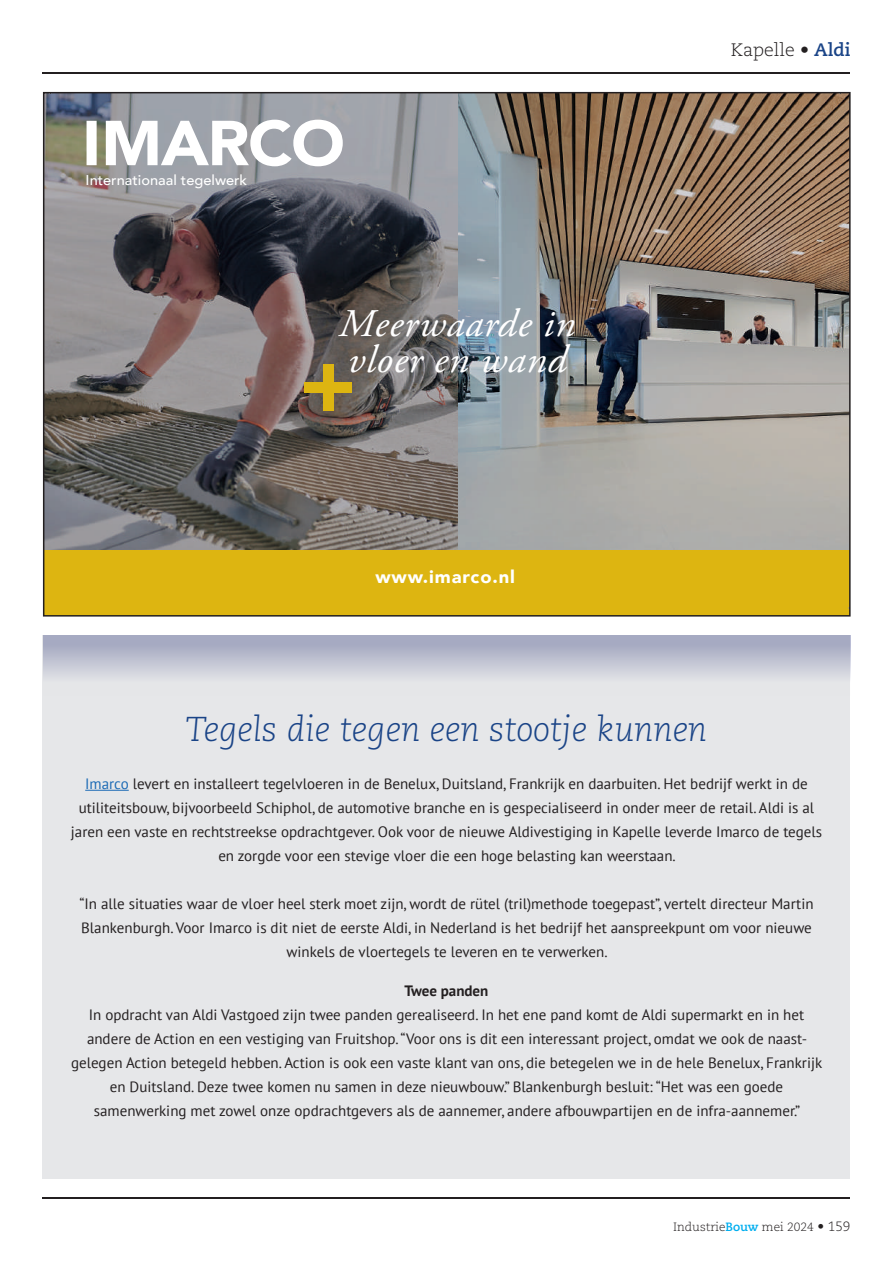
<style>
.page{position:relative;width:893px;height:1263px;background:#fff}
.page>*{position:absolute;margin:0;border:0;box-sizing:border-box;transform-origin:0 0}
.t1{font:italic 39.15px/35.7px "Adobe Garamond Pro";letter-spacing:.02em;color:#fff}
.t2{font:italic 300 34.5px "Caecilia LT Pro 46";color:#1a4487}
.t3{font:300 18px "Caecilia LT Pro 45";color:#231f20}
.t4{font:900 17.85px "Avenir";letter-spacing:.05em;color:#fff}
.t5{font:15px/24px "PT Sans";color:#231f20;text-align:center}
.t6{font:700 15px "PT Sans";color:#231f20}
.t7{font:500 14.25px "Avenir";color:#fff}
.t8{font:300 12px "Caecilia LT Pro 45";color:#231f20}
.s1{font-family:"Caecilia LT Pro 75";font-weight:700;color:#1a4487}
.s2{color:#1b6ab5}
.s3{font-family:"Caecilia LT Pro 75";font-weight:700;color:#00aeef}
.s4{font-size:13.5px}
</style>
<div class="page">
<hr style="left:43px;top:72px;width:807px;height:1px;background:#231f20">
<hr style="left:43px;top:1198px;width:807px;height:1px;background:#231f20">
<img style="left:457px;top:95px;width:391px;height:455px">
<img style="left:46px;top:95px;width:411px;height:455px">
<div style="left:323px;top:365px;width:10px;height:46px;background:#ddb511"></div>
<div style="left:304px;top:383px;width:48px;height:10px;background:#ddb511"></div>
<svg style="left:87px;top:120px;width:256px;height:46px"></svg>
<div style="left:44px;top:550px;width:806px;height:66px;background:#ddb511"></div>
<div style="left:43px;top:635px;width:807px;height:544px;background:#e6e7e9"></div>
<div style="left:43px;top:635px;width:808px;height:61px;background:linear-gradient(to bottom,#9da2bd,#f1f1f0)"></div>
<hr style="left:85px;top:790px;width:44px;height:1px;background:#1b6ab5">
<p class="t7" style="left:86px;top:167px;width:163px">Internationaal tegelwerk</p>
<h1 class="t1" style="left:339px;top:307px;width:238px">Meerwaarde in vloer en wand</h1>
<p class="t4" style="left:375px;top:562px;width:141px">www.imarco.nl</p>
<p class="t3" style="left:731px;top:39px;width:121px">Kapelle • <span class="s1">Aldi</span></p>
<h2 class="t2" style="left:186px;top:708px;width:523px">Tegels die tegen een stootje kunnen</h2>
<p class="t5" style="left:71px;top:771px;width:753px"><span class="s2">Imarco</span> levert en installeert tegelvloeren in de Benelux, Duitsland, Frankrijk en daarbuiten. Het bedrijf werkt in de utiliteitsbouw, bijvoorbeeld Schiphol, de automotive branche en is gespecialiseerd in onder meer de retail. Aldi is al jaren een vaste en rechtstreekse opdrachtgever. Ook voor de nieuwe Aldivestiging in Kapelle leverde Imarco de tegels en zorgde voor een stevige vloer die een hoge belasting kan weerstaan.</p>
<p class="t5" style="left:79px;top:891px;width:736px">“In alle situaties waar de vloer heel sterk moet zijn, wordt de rütel (tril)methode toegepast”, vertelt directeur Martin<br>Blankenburgh. Voor Imarco is dit niet de eerste Aldi, in Nederland is het bedrijf het aanspreekpunt om voor nieuwe winkels de vloertegels te leveren en te verwerken.</p>
<p class="t6" style="left:405px;top:981px;width:85px">Twee panden</p>
<p class="t5" style="left:71px;top:1002px;width:753px">In opdracht van Aldi Vastgoed zijn twee panden gerealiseerd. In het ene pand komt de Aldi supermarkt en in het andere de Action en een vestiging van Fruitshop. “Voor ons is dit een interessant project, omdat we ook de naast&shy;gelegen Action betegeld hebben. Action is ook een vaste klant van ons, die betegelen we in de hele Benelux, Frankrijk en Duitsland. Deze twee komen nu samen in deze nieuwbouw.” Blankenburgh besluit: “Het was een goede samenwerking met zowel onze opdrachtgevers als de aannemer, andere afbouwpartijen en de infra-aannemer.”</p>
<p class="t8" style="left:673px;top:1219px;width:179px">Industrie<span class="s3">Bouw</span> mei 2024 <span class="s4">• 159</span></p>
</div>
